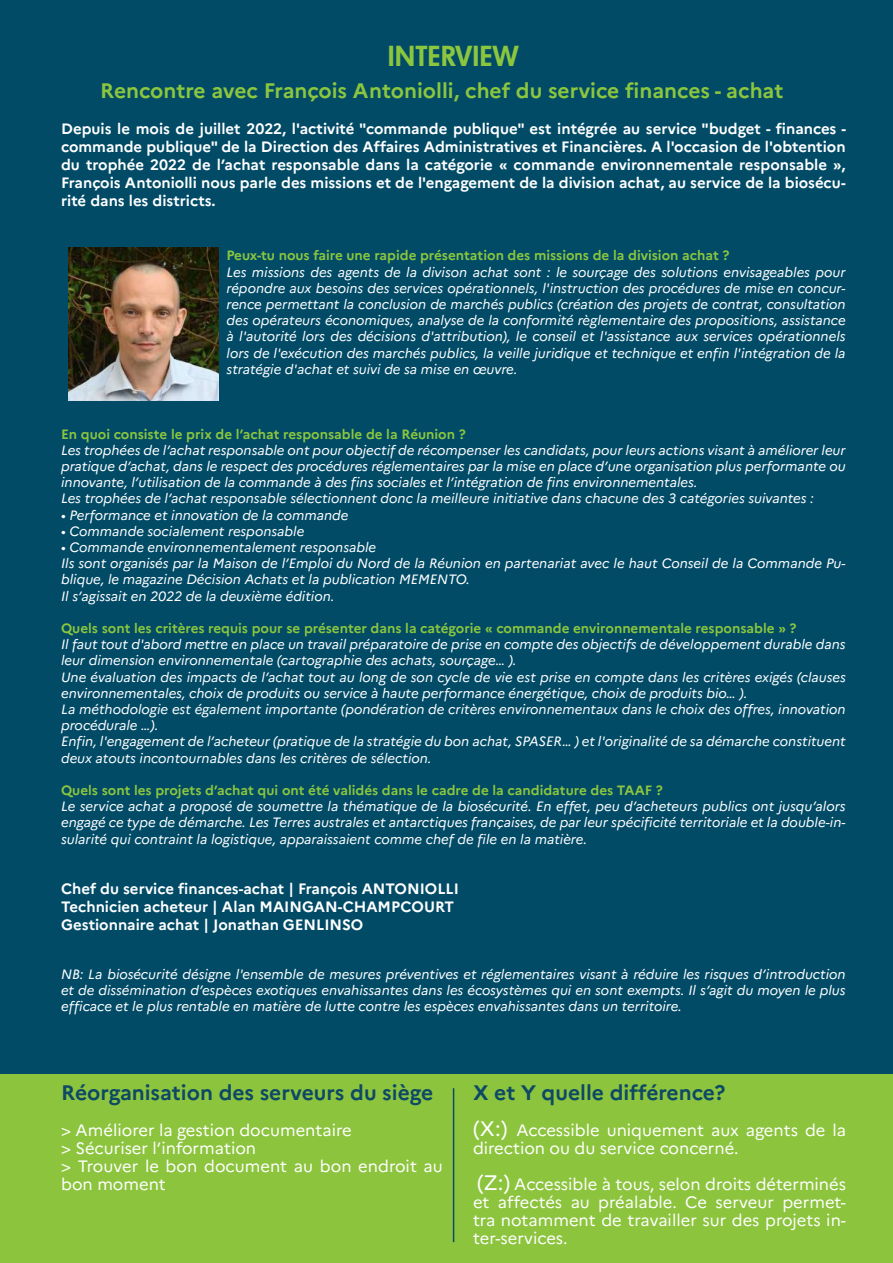
<style>
.page{position:relative;width:893px;height:1263px;background:#014b67}
.page>*{position:absolute;margin:0;border:0;box-sizing:border-box;transform-origin:0 0}
.t1{font:800 27px "Futura";color:#8bc63e}
.t2{font:700 21px "Marianne";color:#8bc63e}
.t3{font:700 21px "Marianne";color:#0e4965}
.t4{font:16.5px/18px "Marianne";color:#fff}
.t5{font:700 15px/18px "Marianne";color:#fff;text-align:justify}
.t6{font:italic 13.5px/16.2px "Marianne";color:#fff;text-align:justify}
.t7{font:700 13.5px "Marianne";color:#8bc63e}
.s1{font-family:"Futura";font-weight:800;font-size:27px;color:#014b67}
.s2{font-size:21px}
</style>
<div class="page">
<div style="left:0;top:1074px;width:893px;height:189px;background:#8cc43e"></div>
<hr style="left:453px;top:1088px;width:1px;height:154px;background:#0e4965">
<img style="left:68px;top:247px;width:150px;height:154px">
<h1 class="t1" style="left:388px;top:38px;width:132px">INTERVIEW</h1>
<h2 class="t2" style="left:100px;top:78px;width:708px">Rencontre avec François Antoniolli, chef du service finances - achat <span class="s1">:</span></h2>
<p class="t5" style="left:61px;top:120px;width:787px">Depuis le mois de juillet 2022, l'activité "commande publique" est intégrée au service "budget - finances - commande publique" de la Direction des Affaires Administratives et Financières. A l'occasion de l'obtention du trophée 2022 de l’achat responsable dans la catégorie « commande environnementale responsable », François Antoniolli nous parle des missions et de l'engagement de la division achat, au service de la biosécu&shy;rité dans les districts.</p>
<p class="t7" style="left:227px;top:247px;width:505px">Peux-tu nous faire une rapide présentation des missions de la division achat ?</p>
<p class="t6" style="left:227px;top:264px;width:621px">Les missions des agents de la divison achat sont : le sourçage des solutions envisageables pour répondre aux besoins des services opérationnels, l'instruction des procédures de mise en concur&shy;rence permettant la conclusion de marchés publics (création des projets de contrat, consultation des opérateurs économiques, analyse de la conformité règlementaire des propositions, assistance à l'autorité lors des décisions d'attribution), le conseil et l'assistance aux services opérationnels lors de l'exécution des marchés publics, la veille juridique et technique et enfin l'intégration de la stratégie d'achat et suivi de sa mise en œuvre.</p>
<p class="t7" style="left:61px;top:425px;width:406px">En quoi consiste le prix de l’achat responsable de la Réunion ?</p>
<p class="t6" style="left:61px;top:442px;width:786px;text-align:left">Les trophées de l’achat responsable ont pour objectif de récompenser les candidats, pour leurs actions visant à améliorer leur pratique d’achat, dans le respect des procédures réglementaires par la mise en place d’une organisation plus performante ou innovante, l’utilisation de la commande à des fins sociales et l’intégration de fins environnementales.<br>Les trophées de l’achat responsable sélectionnent donc la meilleure initiative dans chacune des 3 catégories suivantes :</p>
<p class="t6" style="left:61px;top:507px;width:289px">• Performance et innovation de la commande</p>
<p class="t6" style="left:61px;top:523px;width:245px">• Commande socialement responsable</p>
<p class="t6" style="left:61px;top:539px;width:786px;text-align:left">• Commande environnementalement responsable<br>Ils sont organisés par la Maison de l’Emploi du Nord de la Réunion en partenariat avec le haut Conseil de la Commande Pu&shy;blique, le magazine Décision Achats et la publication MEMENTO.<br>Il s’agissait en 2022 de la deuxième édition.</p>
<p class="t7" style="left:61px;top:620px;width:737px">Quels sont les critères requis pour se présenter dans la catégorie « commande environnementale responsable » ?</p>
<p class="t6" style="left:61px;top:636px;width:786px;text-align:left">Il faut tout d'abord mettre en place un travail préparatoire de prise en compte des objectifs de développement durable dans leur dimension environnementale (cartographie des achats, sourçage… ).<br>Une évaluation des impacts de l’achat tout au long de son cycle de vie est prise en compte dans les critères exigés (clauses environnementales, choix de produits ou service à haute performance énergétique, choix de produits bio… ).<br>La méthodologie est également importante (pondération de critères environnementaux dans le choix des offres, innovation procédurale …).<br>Enfin, l'engagement de l’acheteur (pratique de la stratégie du bon achat, SPASER… ) et l'originalité de sa démarche constituent deux atouts incontournables dans les critères de sélection.</p>
<p class="t7" style="left:61px;top:782px;width:603px">Quels sont les projets d’achat qui ont été validés dans le cadre de la candidature des TAAF ?</p>
<p class="t6" style="left:61px;top:798px;width:786px">Le service achat a proposé de soumettre la thématique de la biosécurité. En effet, peu d’acheteurs publics ont jusqu’alors engagé ce type de démarche. Les Terres australes et antarctiques françaises, de par leur spécificité territoriale et la double-in&shy;sularité qui contraint la logistique, apparaissaient comme chef de file en la matière.</p>
<p class="t5" style="left:61px;top:880px;width:399px;text-align:left">Chef du service finances-achat | François ANTONIOLLI<br>Technicien acheteur | Alan MAINGAN-CHAMPCOURT<br>Gestionnaire achat | Jonathan GENLINSO</p>
<p class="t6" style="left:61px;top:966px;width:786px">NB: La biosécurité désigne l'ensemble de mesures préventives et réglementaires visant à réduire les risques d’introduction et de dissémination d’espèces exotiques envahissantes dans les écosystèmes qui en sont exempts. Il s’agit du moyen le plus efficace et le plus rentable en matière de lutte contre les espèces envahissantes dans un territoire.</p>
<h2 class="t3" style="left:61px;top:1080px;width:374px">Réorganisation des serveurs du siège</h2>
<p class="t4" style="left:61px;top:1121px;width:383px">&gt; Améliorer la gestion documentaire<br>&gt; Sécuriser l’information<br>&gt; Trouver le bon document au bon endroit au bon moment</p>
<h2 class="t3" style="left:473px;top:1080px;width:254px">X et Y quelle différence?</h2>
<p class="t4" style="left:473px;top:1121px;width:375px"><span class="s2">(X:)</span> Accessible uniquement aux agents de la direction ou du service concerné.</p>
<p class="t4" style="left:473px;top:1175px;width:375px;text-align:justify"><span class="s2">(Z:)</span> Accessible à tous, selon droits déterminés et affectés au préalable. Ce serveur permet&shy;tra notamment de travailler sur des projets in&shy;ter-services.</p>
</div>
